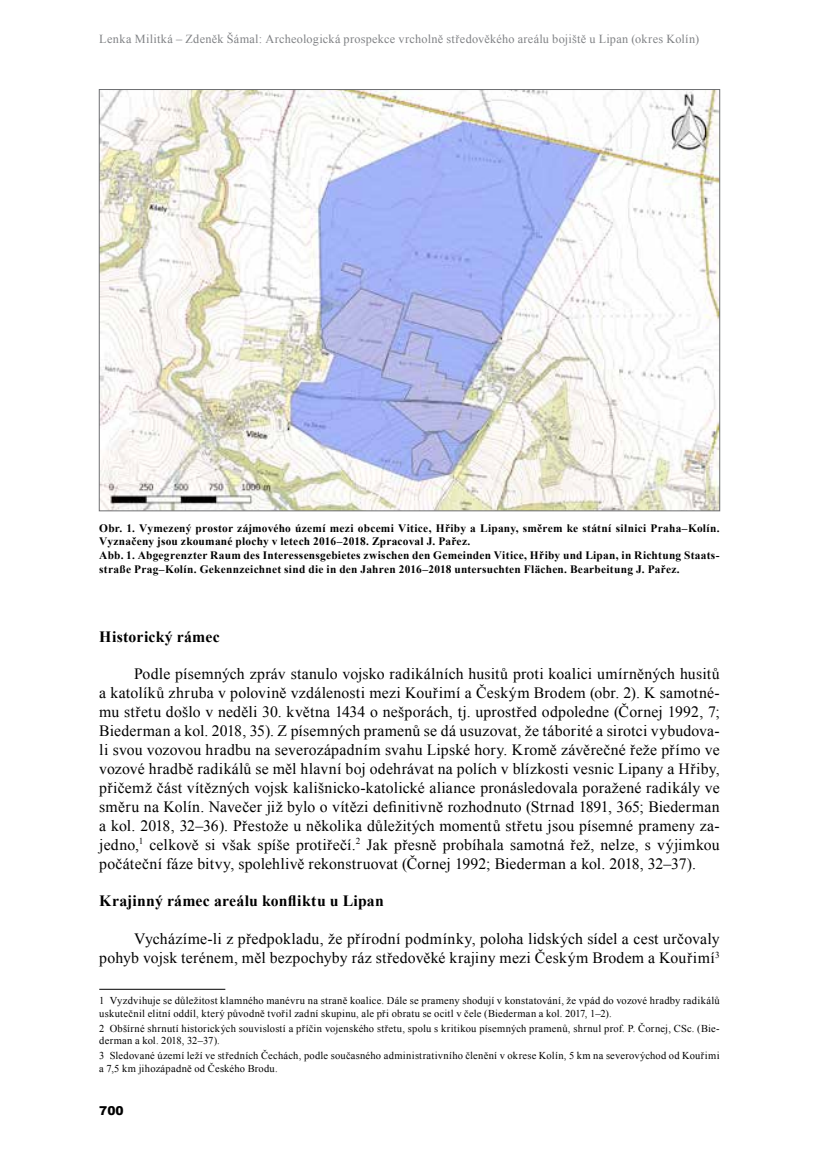
<style>
.page{position:relative;width:819px;height:1171px;background:#fff}
.page>*{position:absolute;margin:0;border:0;box-sizing:border-box;transform-origin:0 0}
.t1{font:15.75px/18.9px "Times New Roman";letter-spacing:.015em;color:#000;text-align:justify}
.t2{font:700 15.75px "Times New Roman";letter-spacing:.015em;color:#000}
.t3{font:12.25px "Times New Roman";letter-spacing:.025em;color:#808285}
.t4{font:900 12.25px "Arial";color:#000}
.t5{font:700 11.38px/13.7px "Times New Roman";letter-spacing:.025em;color:#000}
.t6{font:10.5px/12.6px "Times New Roman";letter-spacing:.02em;color:#000}
</style>
<div class="page">
<hr style="left:99px;top:989px;width:126px;height:1px;background:#000">
<img style="left:101px;top:91px;width:617px;height:418px">
<p class="t3" style="left:99px;top:31px;width:601px">Lenka Militká – Zdeněk Šámal: Archeologická prospekce vrcholně středověkého areálu bojiště u Lipan (okres Kolín)</p>
<p class="t5" style="left:99px;top:521px;width:622px">Obr. 1. Vymezený prostor zájmového území mezi obcemi Vitice, Hřiby a Lipany, směrem ke státní silnici Praha–Kolín.<br>Vyznačeny jsou zkoumané plochy v letech 2016–2018. Zpracoval J. Pařez.<br>Abb. 1. Abgegrenzter Raum des Interessensgebietes zwischen den Gemeinden Vitice, Hřiby und Lipan, in Richtung Staats&shy;straße Prag–Kolín. Gekennzeichnet sind die in den Jahren 2016–2018 untersuchten Flächen. Bearbeitung J. Pařez.</p>
<p class="t2" style="left:99px;top:625px;width:122px">Historický rámec</p>
<p class="t1" style="left:99px;top:664px;width:622px;text-indent:35px">Podle písemných zpráv stanulo vojsko radikálních husitů proti koalici umírněných husitů a katolíků zhruba v polovině vzdálenosti mezi Kouřimí a Českým Brodem (obr. 2). K samotné&shy;mu střetu došlo v neděli 30. května 1434 o nešporách, tj. uprostřed odpoledne (Čornej 1992, 7; Biederman a kol. 2018, 35). Z písemných pramenů se dá usuzovat, že táborité a sirotci vybudova&shy;li svou vozovou hradbu na severozápadním svahu Lipské hory. Kromě závěrečné řeže přímo ve vozové hradbě radikálů se měl hlavní boj odehrávat na polích v blízkosti vesnic Lipany a Hřiby, přičemž část vítězných vojsk kališnicko-katolické aliance pronásledovala poražené radikály ve směru na Kolín. Navečer již bylo o vítězi definitivně rozhodnuto (Strnad 1891, 365; Biederman a kol. 2018, 32–36). Přestože u několika důležitých momentů střetu jsou písemné prameny za&shy;jedno,<sup>1</sup> celkově si však spíše protiřečí.<sup>2</sup> Jak přesně probíhala samotná řež, nelze, s výjimkou počáteční fáze bitvy, spolehlivě rekonstruovat (Čornej 1992; Biederman a kol. 2018, 32–37).</p>
<p class="t2" style="left:99px;top:890px;width:286px">Krajinný rámec areálu konfliktu u Lipan</p>
<p class="t1" style="left:99px;top:929px;width:622px;text-align:right">Vycházíme-li z předpokladu, že přírodní podmínky, poloha lidských sídel a cest určovaly pohyb vojsk terénem, měl bezpochyby ráz středověké krajiny mezi Českým Brodem a Kouřimí<sup>3</sup></p>
<p class="t6" style="left:99px;top:994px;width:622px">1 Vyzdvihuje se důležitost klamného manévru na straně koalice. Dále se prameny shodují v konstatování, že vpád do vozové hradby radikálů uskutečnil elitní oddíl, který původně tvořil zadní skupinu, ale při obratu se ocitl v čele (Biederman a kol. 2017, 1–2).</p>
<p class="t6" style="left:99px;top:1021px;width:622px">2 Obšírné shrnutí historických souvislostí a příčin vojenského střetu, spolu s kritikou písemných pramenů, shrnul prof. P. Čornej, CSc. (Bie&shy;derman a kol. 2018, 32–37).</p>
<p class="t6" style="left:99px;top:1049px;width:622px">3 Sledované území leží ve středních Čechách, podle současného administrativního členění v okrese Kolín, 5 km na severovýchod od Kouřimi a 7,5 km jihozápadně od Českého Brodu.</p>
<p class="t4" style="left:99px;top:1102px;width:26px">700</p>
</div>
